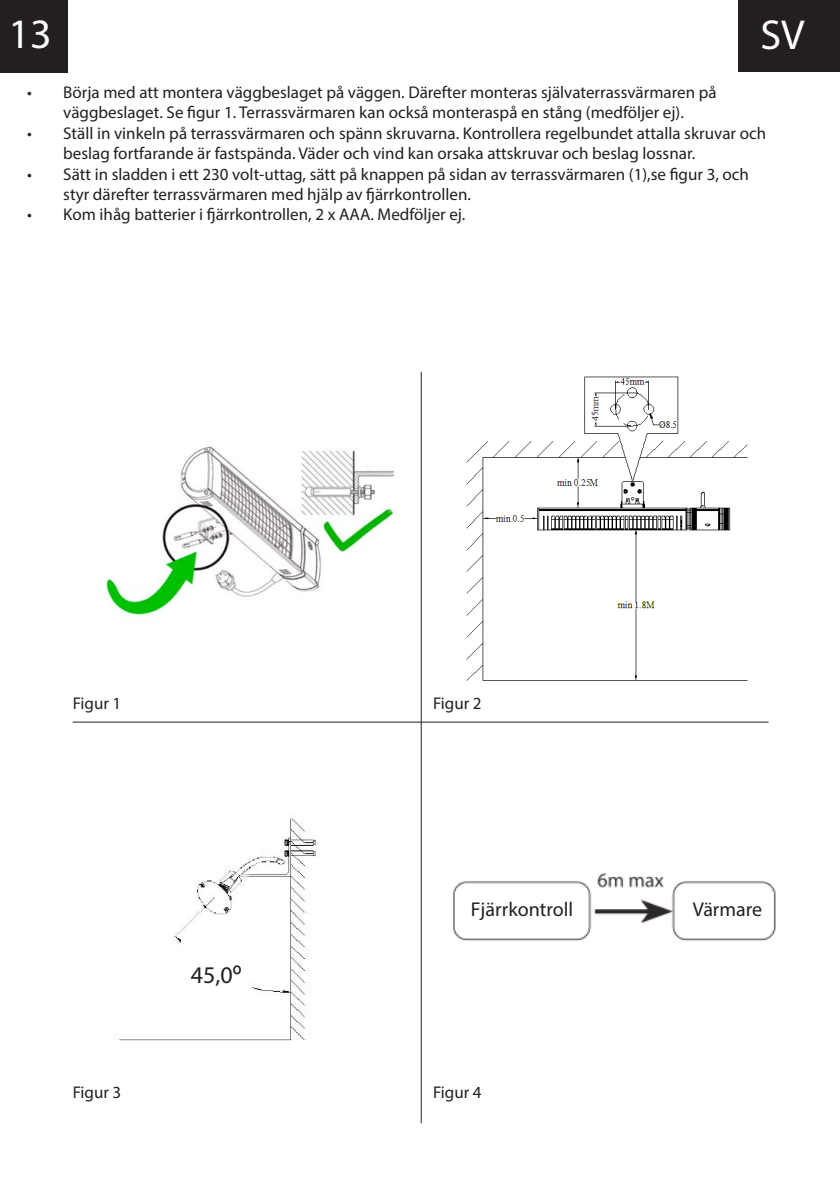
<style>
.page{position:relative;width:840px;height:1191px;background:#fff}
.page>*{position:absolute;margin:0;border:0;box-sizing:border-box;transform-origin:0 0}
.t1{font:42px "Myriad Pro";color:#fff}
.t2{font:24px "Myriad Pro";color:#231f20}
.t3{font:20px "Myriad Pro";color:#231f20}
.t4{font:17px/20.4px "Myriad Pro";color:#231f20}
.s1{font-family:"Arial"}
</style>
<div class="page">
<img style="left:466px;top:376px;width:282px;height:305px">
<img style="left:119px;top:818px;width:198px;height:223px">
<div style="left:181px;top:936px;width:70px;height:76px;background:#fff"></div>
<div style="left:738px;top:0;width:101px;height:71px;background:#231f20"></div>
<div style="left:0;top:0;width:68px;height:72px;background:#231f20"></div>
<hr style="left:420px;top:372px;width:1px;height:751px;background:#231f20">
<hr style="left:73px;top:721px;width:695px;height:1px;background:#231f20">
<img style="left:453px;top:873px;width:323px;height:68px">
<img style="left:105px;top:446px;width:290px;height:169px">
<div style="left:457px;top:900px;width:129px;height:20px;background:#fff"></div>
<div style="left:683px;top:900px;width:88px;height:26px;background:#fff"></div>
<h1 class="t1" style="left:9px;top:8px;width:45px">13</h1>
<p class="t1" style="left:760px;top:9px;width:46px">SV</p>
<p class="t4" style="left:27px;top:82px;width:690px">• Börja med att montera väggbeslaget på väggen. Därefter monteras självaterrassvärmaren på</p>
<p class="t4" style="left:63px;top:102px;width:622px">väggbeslaget. Se figur 1. Terrassvärmaren kan också monteraspå en stång (medföljer ej).</p>
<p class="t4" style="left:63px;top:123px;width:704px;text-indent:-36px">• Ställ in vinkeln på terrassvärmaren och spänn skruvarna. Kontrollera regelbundet attalla skruvar och beslag fortfarande är fastspända. Väder och vind kan orsaka attskruvar och beslag lossnar.</p>
<p class="t4" style="left:63px;top:163px;width:686px;text-indent:-36px">• Sätt in sladden i ett 230 volt-uttag, sätt på knappen på sidan av terrassvärmaren (1),se figur 3, och styr därefter terrassvärmaren med hjälp av fjärrkontrollen.</p>
<p class="t4" style="left:27px;top:204px;width:439px">• Kom ihåg batterier i fjärrkontrollen, 2 x AAA. Medföljer ej.</p>
<p class="t4" style="left:73px;top:693px;width:50px">Figur 1</p>
<p class="t4" style="left:433px;top:693px;width:50px">Figur 2</p>
<p class="t2" style="left:191px;top:960px;width:52px">45,0<span class="s1">º</span></p>
<p class="t3" style="left:470px;top:896px;width:104px">Fjärrkontroll</p>
<p class="t3" style="left:692px;top:896px;width:71px">Värmare</p>
<p class="t4" style="left:73px;top:1081px;width:50px">Figur 3</p>
<p class="t4" style="left:433px;top:1081px;width:50px">Figur 4</p>
</div>
